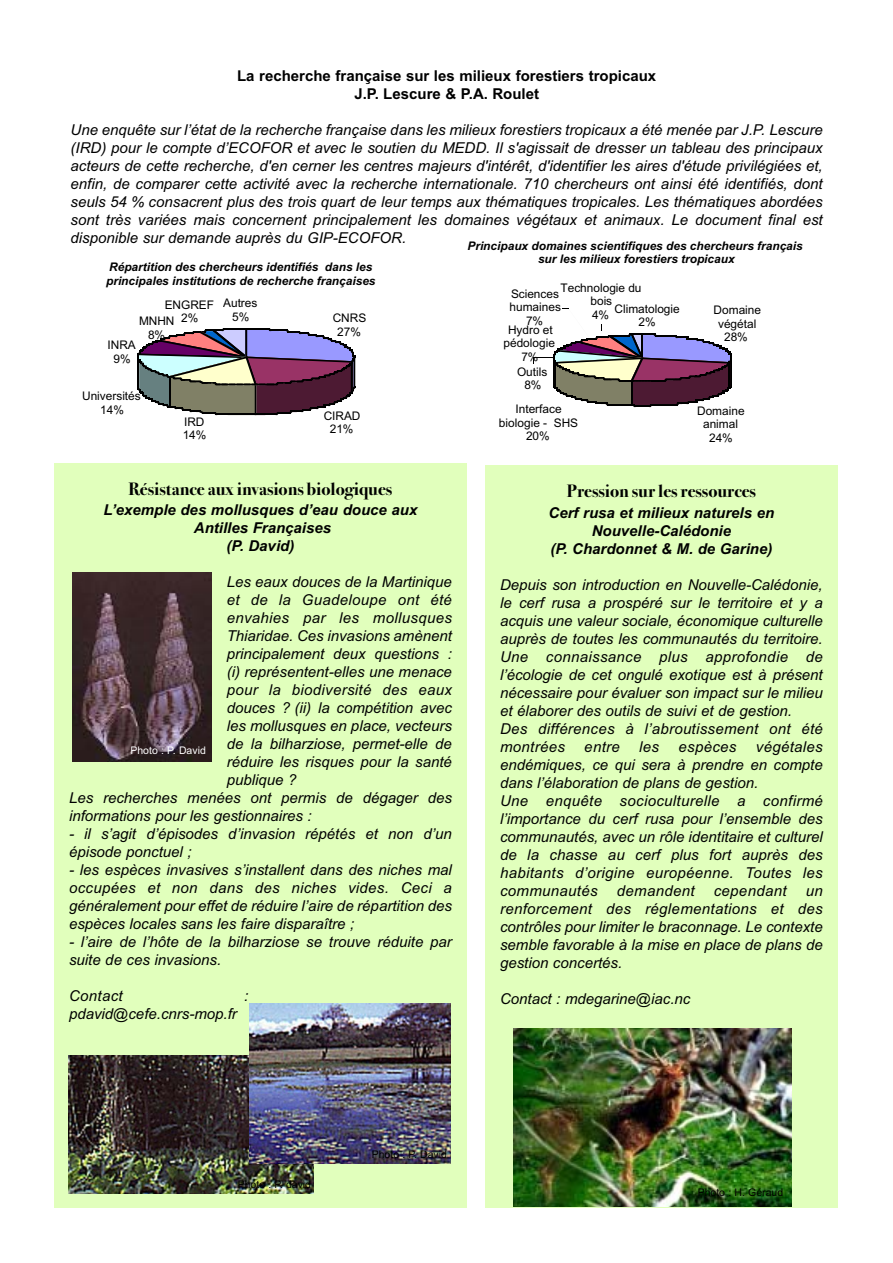
<style>
.page{position:relative;width:893px;height:1263px;background:#fff}
.page>*{position:absolute;margin:0;border:0;box-sizing:border-box;transform-origin:0 0}
.t1{font:700 18px "Bodoni Svty Two OSITCTT";color:#000}
.t2{font:italic 15px/18px "Arial";color:#000}
.t3{font:italic 700 15px/18px "Arial";color:#000;text-align:center}
.t4{font:italic 15px "Arial";letter-spacing:.02em;color:#000}
.t5{font:700 15px/18px "Arial";color:#000;text-align:center}
.t6{font:11.85px/13.5px "Arial";color:#000;text-align:center}
.t7{font:italic 700 11.85px/13.5px "Arial";color:#000}
.t8{font:10.5px "Arial";color:#000}
.t9{font:10.5px "Arial";color:#fff}
</style>
<div class="page">
<div style="left:54px;top:464px;width:413px;height:744px;background:#e1ffbc"></div>
<div style="left:485px;top:465px;width:352px;height:743px;background:#e1ffbc"></div>
<img style="left:73px;top:573px;width:139px;height:189px">
<img style="left:513px;top:1029px;width:278px;height:178px">
<img style="left:68px;top:1055px;width:246px;height:138px">
<img style="left:250px;top:1003px;width:201px;height:160px">
<svg style="left:137px;top:328px;width:219px;height:88px"></svg>
<svg style="left:533px;top:308px;width:199px;height:100px"></svg>
<p class="t5" style="left:237px;top:69px;width:420px">La recherche française sur les milieux forestiers tropicaux<br>J.P. Lescure &amp; P.A. Roulet</p>
<p class="t2" style="left:70px;top:123px;width:753px;text-align:justify">Une enquête sur l’état de la recherche française dans les milieux forestiers tropicaux a été menée par J.P. Lescure (IRD) pour le compte d’ECOFOR et avec le soutien du MEDD. Il s'agissait de dresser un tableau des principaux acteurs de cette recherche, d'en cerner les centres majeurs d'intérêt, d'identifier les aires d'étude privilégiées et, enfin, de comparer cette activité avec la recherche internationale. 710 chercheurs ont ainsi été identifiés, dont seuls 54 % consacrent plus des trois quart de leur temps aux thématiques tropicales. Les thématiques abordées sont très variées mais concernent principalement les domaines végétaux et animaux. Le document final est disponible sur demande auprès du GIP-ECOFOR.</p>
<p class="t7" style="left:467px;top:240px;width:337px;text-align:center">Principaux domaines scientifiques des chercheurs français sur les milieux forestiers tropicaux</p>
<p class="t7" style="left:106px;top:261px;width:271px">Répartition des chercheurs identifiés dans les principales institutions de recherche françaises</p>
<p class="t6" style="left:333px;top:312px;width:35px">CNRS<br>27%</p>
<p class="t6" style="left:560px;top:282px;width:82px">Technologie du bois<br>4%</p>
<p class="t6" style="left:509px;top:288px;width:53px">Sciences humaines<br>7%</p>
<p class="t6" style="left:223px;top:297px;width:36px">Autres<br>5%</p>
<p class="t6" style="left:139px;top:297px;width:76px;line-height:16.5px;text-align:left;text-indent:26px">ENGREF<br>MNHN 2%</p>
<p class="t6" style="left:148px;top:329px;width:19px">8%</p>
<p class="t6" style="left:614px;top:303px;width:67px">Climatologie<br>2%</p>
<p class="t6" style="left:713px;top:304px;width:49px">Domaine végétal<br>28%</p>
<p class="t6" style="left:503px;top:324px;width:53px">Hydro et pédologie<br>7%</p>
<p class="t6" style="left:517px;top:366px;width:32px">Outils<br>8%</p>
<p class="t6" style="left:108px;top:339px;width:30px">INRA<br>9%</p>
<p class="t6" style="left:82px;top:390px;width:60px">Universités<br>14%</p>
<p class="t6" style="left:183px;top:416px;width:25px;text-align:left">IRD<br>14%</p>
<p class="t6" style="left:324px;top:410px;width:38px">CIRAD<br>21%</p>
<p class="t1" style="left:129px;top:483px;width:265px">Résistance aux invasions biologiques</p>
<p class="t3" style="left:104px;top:503px;width:315px">L’exemple des mollusques d’eau douce aux<br>Antilles Françaises<br>(P. David)</p>
<p class="t2" style="left:227px;top:575px;width:227px">Les eaux douces de la Martinique</p>
<p class="t4" style="left:227px;top:595px;width:227px">et de la Guadeloupe ont été</p>
<p class="t4" style="left:227px;top:613px;width:227px">envahies par les mollusques</p>
<p class="t2" style="left:227px;top:629px;width:227px">Thiaridae. Ces invasions amènent</p>
<p class="t2" style="left:227px;top:647px;width:227px">principalement deux questions :</p>
<p class="t2" style="left:227px;top:665px;width:227px">(i) représentent-elles une menace</p>
<p class="t4" style="left:227px;top:685px;width:227px">pour la biodiversité des eaux</p>
<p class="t2" style="left:227px;top:701px;width:227px">douces ? (ii) la compétition avec</p>
<p class="t2" style="left:227px;top:719px;width:227px">les mollusques en place, vecteurs</p>
<p class="t2" style="left:227px;top:737px;width:227px">de la bilharziose, permet-elle de</p>
<p class="t2" style="left:227px;top:755px;width:227px">réduire les risques pour la santé</p>
<p class="t2" style="left:227px;top:773px;width:71px">publique ?</p>
<p class="t2" style="left:69px;top:791px;width:384px">Les recherches menées ont permis de dégager des</p>
<p class="t2" style="left:69px;top:809px;width:244px">informations pour les gestionnaires :</p>
<p class="t2" style="left:69px;top:827px;width:384px">- il s’agit d’épisodes d’invasion répétés et non d’un épisode ponctuel ;</p>
<p class="t2" style="left:69px;top:863px;width:384px;text-align:justify">- les espèces invasives s’installent dans des niches mal occupées et non dans des niches vides. Ceci a généralement pour effet de réduire l’aire de répartition des espèces locales sans les faire disparaître ;</p>
<p class="t2" style="left:69px;top:935px;width:384px">- l’aire de l’hôte de la bilharziose se trouve réduite par suite de ces invasions.</p>
<p class="t4" style="left:69px;top:991px;width:55px">Contact</p>
<p class="t2" style="left:244px;top:989px;width:6px">:</p>
<p class="t2" style="left:69px;top:1007px;width:169px">pdavid@cefe.cnrs-mop.fr</p>
<p class="t9" style="left:130px;top:747px;width:77px">Photo : P. David</p>
<p class="t6" style="left:499px;top:403px;width:81px">Interface biologie - SHS<br>20%</p>
<p class="t6" style="left:697px;top:405px;width:49px">Domaine animal<br>24%</p>
<p class="t1" style="left:567px;top:484px;width:190px">Pression sur les ressources</p>
<p class="t3" style="left:548px;top:505px;width:227px">Cerf rusa et milieux naturels en<br>Nouvelle-Calédonie<br>(P. Chardonnet &amp; M. de Garine)</p>
<p class="t2" style="left:500px;top:577px;width:324px">Depuis son introduction en Nouvelle-Calédonie, le cerf rusa a prospéré sur le territoire et y a acquis une valeur sociale, économique culturelle auprès de toutes les communautés du territoire.<br>Une connaissance plus approfondie de l’écologie de cet ongulé exotique est à présent nécessaire pour évaluer son impact sur le milieu et élaborer des outils de suivi et de gestion.<br>Des différences à l’abroutissement ont été montrées</p>
<p class="t2" style="left:500px;top:739px;width:324px;text-indent:256px">végétales endémiques, ce qui sera à prendre en compte dans l’élaboration de plans de gestion.<br>Une enquête socioculturelle a confirmé l’importance du cerf rusa pour l’ensemble des communautés, avec un rôle identitaire et culturel de la chasse au cerf plus fort auprès des habitants d’origine européenne. Toutes les communautés</p>
<p class="t2" style="left:584px;top:739px;width:37px">entre</p>
<p class="t2" style="left:639px;top:739px;width:21px">les</p>
<p class="t4" style="left:678px;top:741px;width:59px">espèces</p>
<p class="t4" style="left:616px;top:885px;width:79px">demandent</p>
<p class="t4" style="left:713px;top:885px;width:74px">cependant</p>
<p class="t2" style="left:500px;top:883px;width:324px;text-align:justify;text-indent:306px">un renforcement des réglementations et des contrôles pour limiter le braconnage. Le contexte semble favorable à la mise en place de plans de gestion concertés.</p>
<p class="t2" style="left:500px;top:991px;width:192px">Contact : mdegarine@iac.nc</p>
<p class="t8" style="left:238px;top:1181px;width:75px">Photo : P. david</p>
<p class="t8" style="left:372px;top:1151px;width:77px">Photo : P. David</p>
<p class="t8" style="left:697px;top:1189px;width:87px">Photo : H. Géraud</p>
</div>
